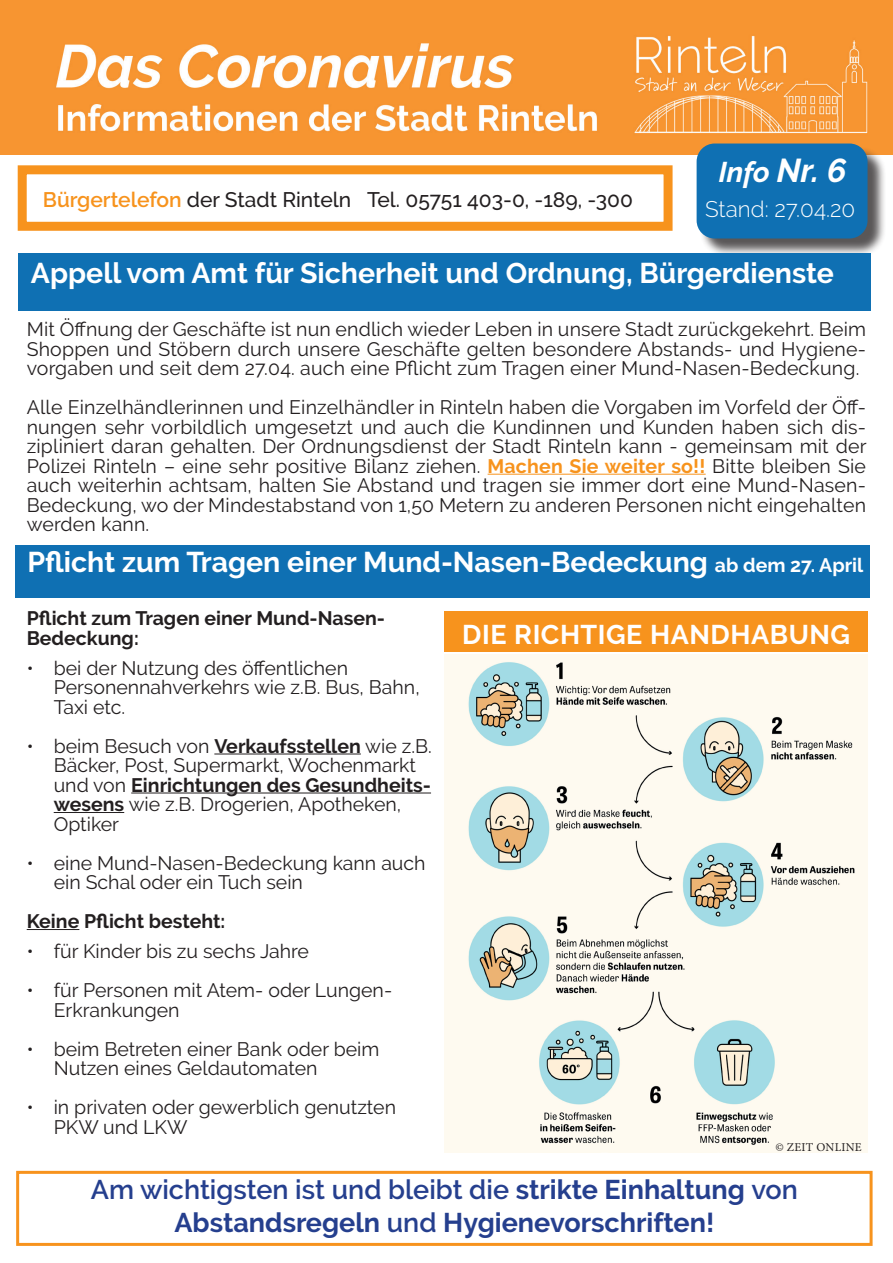
<style>
.page{position:relative;width:893px;height:1263px;background:#fff}
.page>*{position:absolute;margin:0;border:0;box-sizing:border-box;transform-origin:0 0}
.t1{font:700 28.5px "Raleway";color:#fff}
.t2{font:italic 700 28.5px "Raleway";color:#fff}
.t3{font:700 27px/32.4px "Raleway";color:#253f8e;text-align:center}
.t4{font:700 27px "Raleway";letter-spacing:.02em;color:#fff}
.t5{font:300 22.5px "Raleway";color:#fff}
.t6{font:500 21px "Raleway";color:#231f20}
.t7{font:19.5px/19.5px "Raleway";color:#231f20}
.t8{font:700 19.5px/19.5px "Raleway";color:#231f20}
.t9{font:12px "Minion Pro";letter-spacing:.02em;color:#231f20}
.s1{font-weight:600;color:#f7931d}
.s2{font-size:33px}
.s3{font-weight:700;color:#f7931d}
.s4{font-size:19.5px}
.s5{font-weight:700}
.s6{font-weight:600}
</style>
<div class="page">
<div style="left:16px;top:1171px;width:857px;height:75px;border:3px solid #f7931d"></div>
<img style="left:0;top:0;width:893px;height:154px">
<div style="left:699px;top:146px;width:187px;height:111px;background:#231f20;opacity:.75"></div>
<div style="left:697px;top:144px;width:170px;height:94px;background:#0f70b3;border-radius:18px"></div>
<div style="left:18px;top:253px;width:853px;height:57px;background:#0f70b3"></div>
<hr style="left:488px;top:474px;width:218px;height:1px;background:#f7931d">
<hr style="left:214px;top:753px;width:147px;height:1px;background:#231f20">
<hr style="left:131px;top:792px;width:300px;height:1px;background:#231f20">
<hr style="left:54px;top:812px;width:70px;height:1px;background:#231f20">
<hr style="left:27px;top:929px;width:52px;height:1px;background:#231f20">
<div style="left:15px;top:545px;width:855px;height:53px;background:#0f70b3"></div>
<div style="left:18px;top:165px;width:655px;height:66px;border:9px solid #f7931d"></div>
<img style="left:444px;top:655px;width:423px;height:497px">
<div style="left:445px;top:611px;width:423px;height:41px;background:#f7931d"></div>
<p class="t6" style="left:43px;top:187px;width:592px"><span class="s1">Bürgertelefon</span> der Stadt Rinteln Tel. 05751 403-0, -189, -300</p>
<h1 class="t2" style="left:719px;top:156px;width:129px">Info <span class="s2">Nr. 6</span></h1>
<p class="t5" style="left:705px;top:195px;width:152px">Stand: 27.04.20</p>
<h1 class="t1" style="left:31px;top:257px;width:804px">Appell vom Amt für Sicherheit und Ordnung, Bürgerdienste</h1>
<p class="t7" style="left:27px;top:319px;width:841px;text-align:justify">Mit Öffnung der Geschäfte ist nun endlich wieder Leben in unsere Stadt zurückgekehrt. Beim Shoppen und Stöbern durch unsere Geschäfte gelten besondere Abstands- und Hygiene&shy;vorgaben und seit dem 27.04. auch eine Pflicht zum Tragen einer Mund-Nasen-Bedeckung.</p>
<p class="t7" style="left:27px;top:397px;width:841px;text-align:justify">Alle Einzelhändlerinnen und Einzelhändler in Rinteln haben die Vorgaben im Vorfeld der Öff&shy;nungen sehr vorbildlich umgesetzt und auch die Kundinnen und Kunden haben sich dis&shy;zipliniert daran gehalten. Der Ordnungsdienst der Stadt Rinteln kann - gemeinsam mit der Polizei Rinteln – eine sehr positive Bilanz ziehen. <span class="s3">Machen Sie weiter so!!</span> Bitte bleiben Sie auch weiterhin achtsam, halten Sie Abstand und tragen sie immer dort eine Mund-Nasen-Bedeckung, wo der Mindestabstand von 1,50 Metern zu anderen Personen nicht eingehalten werden kann.</p>
<h1 class="t1" style="left:27px;top:546px;width:837px">Pflicht zum Tragen einer Mund-Nasen-Bedeckung <span class="s4">ab dem 27. April</span></h1>
<p class="t8" style="left:27px;top:608px;width:360px">Pflicht zum Tragen einer Mund-Nasen-<br>Bedeckung:</p>
<p class="t7" style="left:54px;top:658px;width:367px;text-indent:-27px">• bei der Nutzung des öffentlichen<br>Personennahverkehrs wie z.B. Bus, Bahn,<br>Taxi etc.</p>
<p class="t7" style="left:54px;top:736px;width:380px;text-indent:-27px">• beim Besuch von <span class="s5">Verkaufsstellen</span> wie z.B.<br>Bäcker, Post, Supermarkt, Wochenmarkt und von <span class="s5">Einrichtungen des Gesundheits&shy;wesens</span> wie z.B. Drogerien, Apotheken, Optiker</p>
<p class="t7" style="left:54px;top:853px;width:373px;text-indent:-27px">• eine Mund-Nasen-Bedeckung kann auch ein Schal oder ein Tuch sein</p>
<p class="t8" style="left:27px;top:911px;width:200px">Keine Pflicht besteht:</p>
<p class="t7" style="left:27px;top:941px;width:284px">• für Kinder bis zu sechs Jahre</p>
<p class="t7" style="left:54px;top:980px;width:340px;text-indent:-27px">• für Personen mit Atem- oder Lungen-<br>Erkrankungen</p>
<p class="t7" style="left:54px;top:1039px;width:327px;text-indent:-27px">• beim Betreten einer Bank oder beim<br>Nutzen eines Geldautomaten</p>
<p class="t7" style="left:54px;top:1097px;width:344px;text-indent:-27px">• in privaten oder gewerblich genutzten<br>PKW und LKW</p>
<h2 class="t4" style="left:462px;top:619px;width:389px">DIE RICHTIGE HANDHABUNG</h2>
<p class="t9" style="left:775px;top:1139px;width:88px">© ZEIT ONLINE</p>
<h2 class="t3" style="left:91px;top:1174px;width:709px"><span class="s6">Am wichtigsten ist und bleibt die</span> strikte Einhaltung <span class="s6">von<br></span>Abstandsregeln <span class="s6">und</span> Hygienevorschriften!</h2>
</div>
